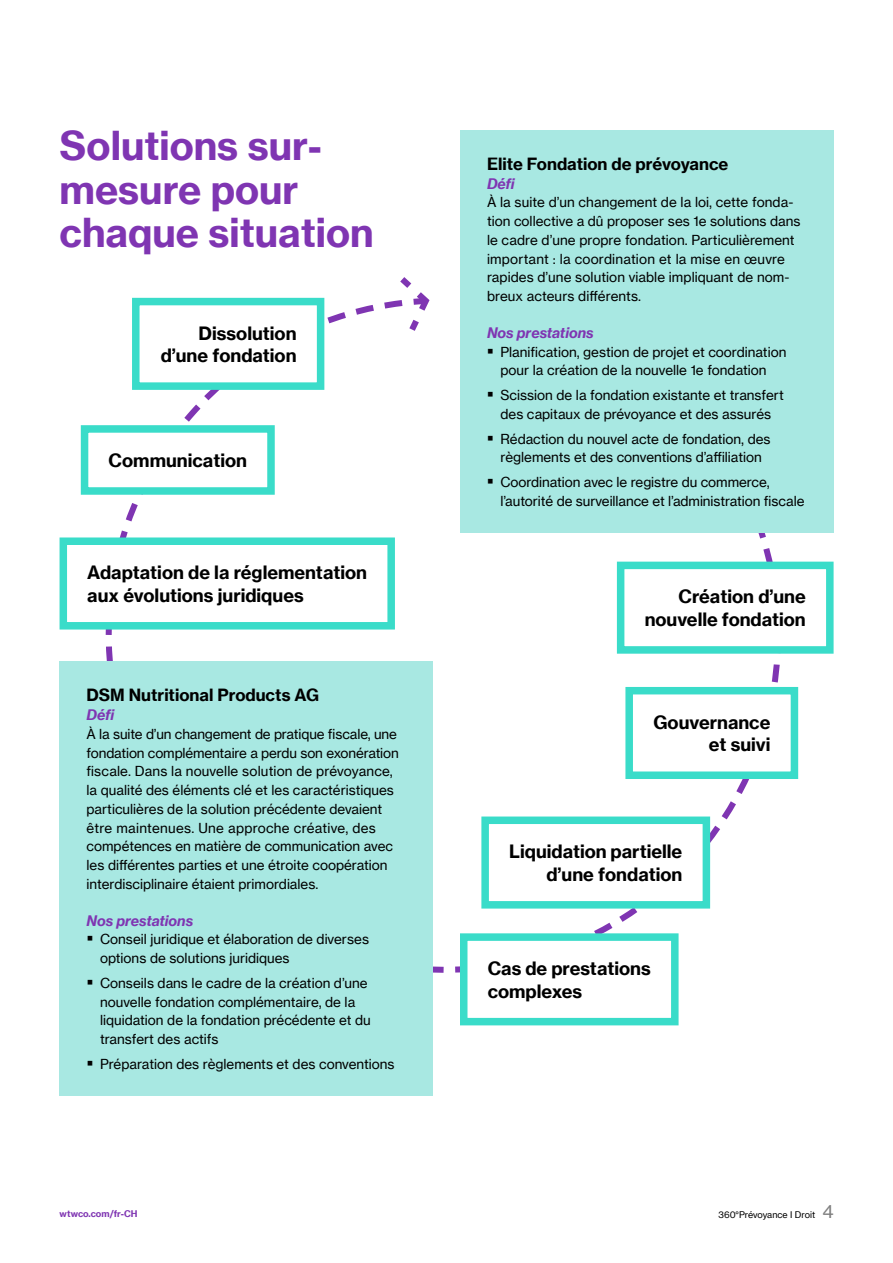
<style>
.page{position:relative;width:893px;height:1263px;background:#fff}
.page>*{position:absolute;margin:0;border:0;box-sizing:border-box;transform-origin:0 0}
.t1{font:39px/43.5px "N Haas Grotesk TX Pro 75 Bd";color:#7f35b2}
.t2{font:18px/22.5px "N Haas Grotesk TX Pro 75 Bd";color:#000;text-align:right}
.t3{font:16.5px "N Haas Grotesk TX Pro 75 Bd";color:#000}
.t4{font:14.25px "N Haas Grotesk TX Pro 76 Bd It";color:#7f35b2}
.t5{font:13.5px/18.8px "N Haas Grotesk TX Pro 55 Rg";color:#000}
.t6{font:9px "N Haas Grotesk TX Pro 55 Rg";color:#000}
.t7{font:9px "N Haas Grotesk TX Pro 75 Bd";color:#7f35b2}
.s1{font-size:18px;color:#808080}
</style>
<div class="page">
<svg style="left:74px;top:425px;width:104px;height:236px"></svg>
<svg style="left:433px;top:908px;width:260px;height:65px"></svg>
<svg style="left:708px;top:533px;width:104px;height:317px"></svg>
<svg style="left:194px;top:277px;width:236px;height:134px"></svg>
<div style="left:460px;top:130px;width:374px;height:403px;background:#a8e8e2"></div>
<div style="left:60px;top:661px;width:373px;height:435px;background:#a8e8e2"></div>
<div style="left:136px;top:302px;width:185px;height:84px;background:#fff"></div>
<div style="left:132px;top:298px;width:192px;height:92px;border:8px solid #3adcc9"></div>
<div style="left:621px;top:565px;width:209px;height:85px;background:#fff"></div>
<div style="left:617px;top:562px;width:217px;height:92px;border:8px solid #3adcc9"></div>
<div style="left:85px;top:429px;width:186px;height:62px;background:#fff"></div>
<div style="left:81px;top:425px;width:194px;height:70px;border:8px solid #3adcc9"></div>
<div style="left:629px;top:691px;width:165px;height:84px;background:#fff"></div>
<div style="left:625px;top:687px;width:173px;height:92px;border:8px solid #3adcc9"></div>
<div style="left:63px;top:541px;width:328px;height:85px;background:#fff"></div>
<div style="left:60px;top:537px;width:335px;height:92px;border:8px solid #3adcc9"></div>
<div style="left:481px;top:816px;width:229px;height:92px;border:8px solid #3adcc9"></div>
<div style="left:464px;top:937px;width:211px;height:85px;background:#fff"></div>
<div style="left:460px;top:933px;width:219px;height:92px;border:8px solid #3adcc9"></div>
<h1 class="t1" style="left:60px;top:124px;width:316px">Solutions sur&shy;mesure pour chaque situation</h1>
<h2 class="t2" style="left:161px;top:322px;width:137px">Dissolution d’une fondation</h2>
<h2 class="t2" style="left:109px;top:449px;width:140px">Communication</h2>
<h2 class="t2" style="left:87px;top:561px;width:281px;text-align:left">Adaptation de la réglementation aux évolutions juridiques</h2>
<p class="t3" style="left:87px;top:685px;width:234px">DSM Nutritional Products AG</p>
<p class="t4" style="left:87px;top:706px;width:30px">Défi</p>
<p class="t5" style="left:87px;top:724px;width:314px">À la suite d’un changement de pratique fiscale, une fondation complémentaire a perdu son exonération fiscale. Dans la nouvelle solution de prévoyance, la qualité des éléments clé et les caractéristiques particulières de la solution précédente devaient être maintenues. Une approche créative, des compétences en matière de communication avec les différentes parties et une étroite coopération interdisciplinaire étaient primordiales.</p>
<p class="t4" style="left:87px;top:911px;width:108px">Nos prestations</p>
<p class="t5" style="left:100px;top:930px;width:271px">Conseil juridique et élaboration de diverses options de solutions juridiques</p>
<p class="t5" style="left:100px;top:973px;width:272px">Conseils dans le cadre de la création d’une nouvelle fondation complémentaire, de la liquidation de la fondation précédente et du transfert des actifs</p>
<p class="t5" style="left:100px;top:1054px;width:296px">Préparation des règlements et des conventions</p>
<p class="t3" style="left:487px;top:153px;width:243px">Elite Fondation de prévoyance</p>
<p class="t4" style="left:487px;top:175px;width:30px">Défi</p>
<p class="t5" style="left:487px;top:193px;width:315px">À la suite d’un changement de la loi, cette fonda&shy;tion collective a dû proposer ses 1e solutions dans le cadre d’une propre fondation. Particulièrement important : la coordination et la mise en œuvre rapides d’une solution viable impliquant de nom&shy;breux acteurs différents.</p>
<p class="t4" style="left:487px;top:324px;width:108px">Nos prestations</p>
<p class="t5" style="left:500px;top:342px;width:287px">Planification, gestion de projet et coordination pour la création de la nouvelle 1e fondation</p>
<p class="t5" style="left:500px;top:386px;width:285px">Scission de la fondation existante et transfert des capitaux de prévoyance et des assurés</p>
<p class="t5" style="left:500px;top:429px;width:272px">Rédaction du nouvel acte de fondation, des règlements et des conventions d’affiliation</p>
<p class="t5" style="left:500px;top:473px;width:305px">Coordination avec le registre du commerce, l’autorité de surveillance et l’administration fiscale</p>
<h2 class="t2" style="left:645px;top:585px;width:163px">Création d’une nouvelle fondation</h2>
<h2 class="t2" style="left:653px;top:711px;width:118px">Gouvernance et suivi</h2>
<h2 class="t2" style="left:509px;top:840px;width:175px">Liquidation partielle d’une fondation</h2>
<h2 class="t2" style="left:488px;top:957px;width:165px;text-align:left">Cas de prestations complexes</h2>
<p class="t7" style="left:60px;top:1208px;width:80px">wtwco.com/fr-CH</p>
<p class="t6" style="left:719px;top:1209px;width:116px">360°Prévoyance I Droit <span class="s1">4</span></p>
</div>
